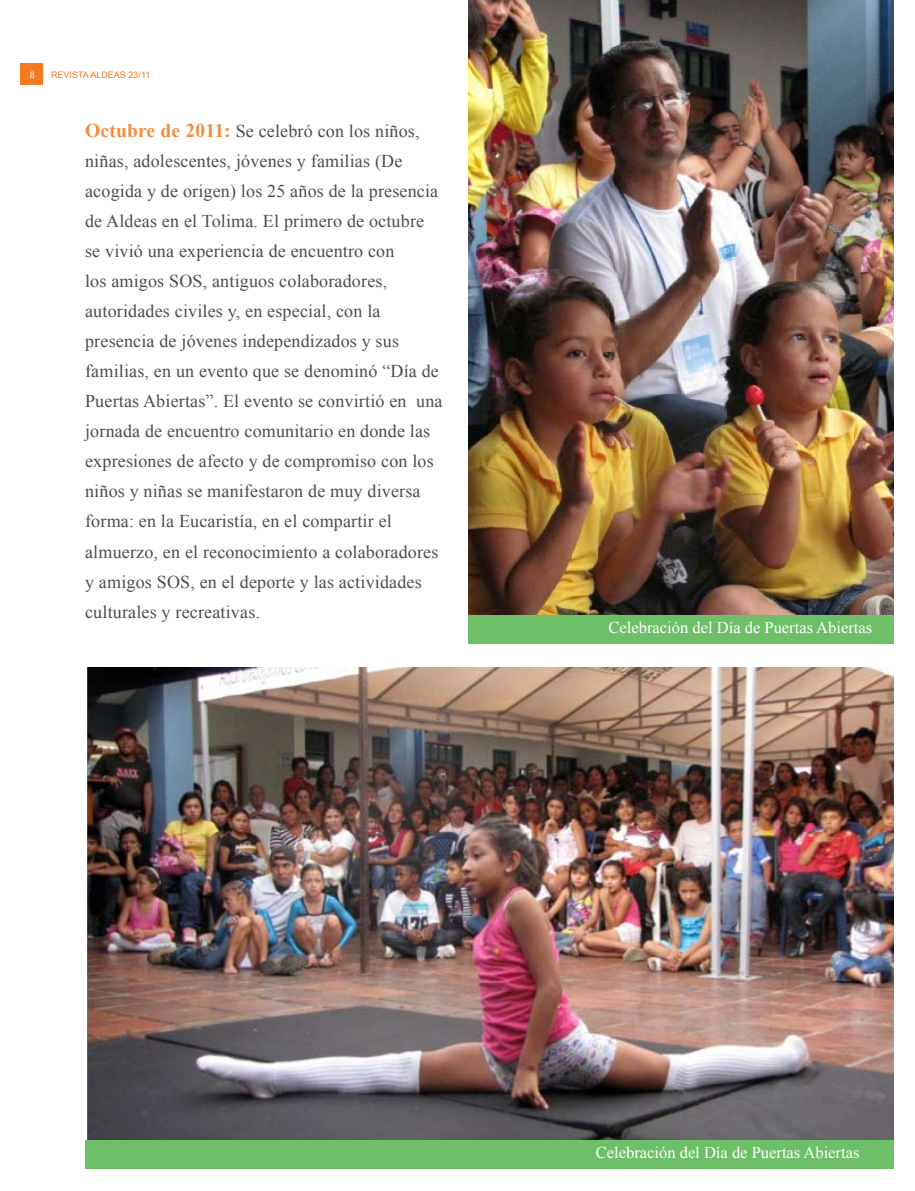
<style>
.page{position:relative;width:915px;height:1191px;background:#fff}
.page>*{position:absolute;margin:0;border:0;box-sizing:border-box;transform-origin:0 0}
.t1{font:18px/30px "Times New Roman";letter-spacing:.01em;color:#4d4d4f}
.t2{font:16.5px "Times New Roman";color:#fff}
.t3{font:9px "Arial";color:#f47920}
.t4{font:9px "Arial";color:#fff}
.s1{font-weight:700;font-size:19.5px;color:#f68b3d}
</style>
<div class="page">
<img style="left:468px;top:0;width:425px;height:615px">
<div style="left:20px;top:64px;width:23px;height:21px;background:#f47920"></div>
<div style="left:468px;top:615px;width:425px;height:28px;background:#6dc067"></div>
<img style="left:87px;top:667px;width:806px;height:473px">
<div style="left:85px;top:1140px;width:808px;height:28px;background:#6dc067"></div>
<p class="t4" style="left:30px;top:69px;width:7px">8</p>
<p class="t3" style="left:51px;top:69px;width:101px">REVISTA ALDEAS 23/11</p>
<p class="t1" style="left:85px;top:116px;width:359px"><span class="s1">Octubre de 2011:</span> Se celebró con los niños, niñas, adolescentes, jóvenes y familias (De acogida y de origen) los 25 años de la presencia de Aldeas en el Tolima. El primero de octubre se vivió una experiencia de encuentro con<br>los amigos SOS, antiguos colaboradores, autoridades civiles y, en especial, con la presencia de jóvenes independizados y sus familias, en un evento que se denominó “Día de Puertas Abiertas”. El evento se convirtió en una jornada de encuentro comunitario en donde las expresiones de afecto y de compromiso con los niños y niñas se manifestaron de muy diversa forma: en la Eucaristía, en el compartir el almuerzo, en el reconocimiento a colaboradores y amigos SOS, en el deporte y las actividades culturales y recreativas.</p>
<p class="t2" style="left:608px;top:618px;width:265px">Celebración del Día de Puertas Abiertas</p>
<p class="t2" style="left:595px;top:1143px;width:265px">Celebración del Día de Puertas Abiertas</p>
</div>
